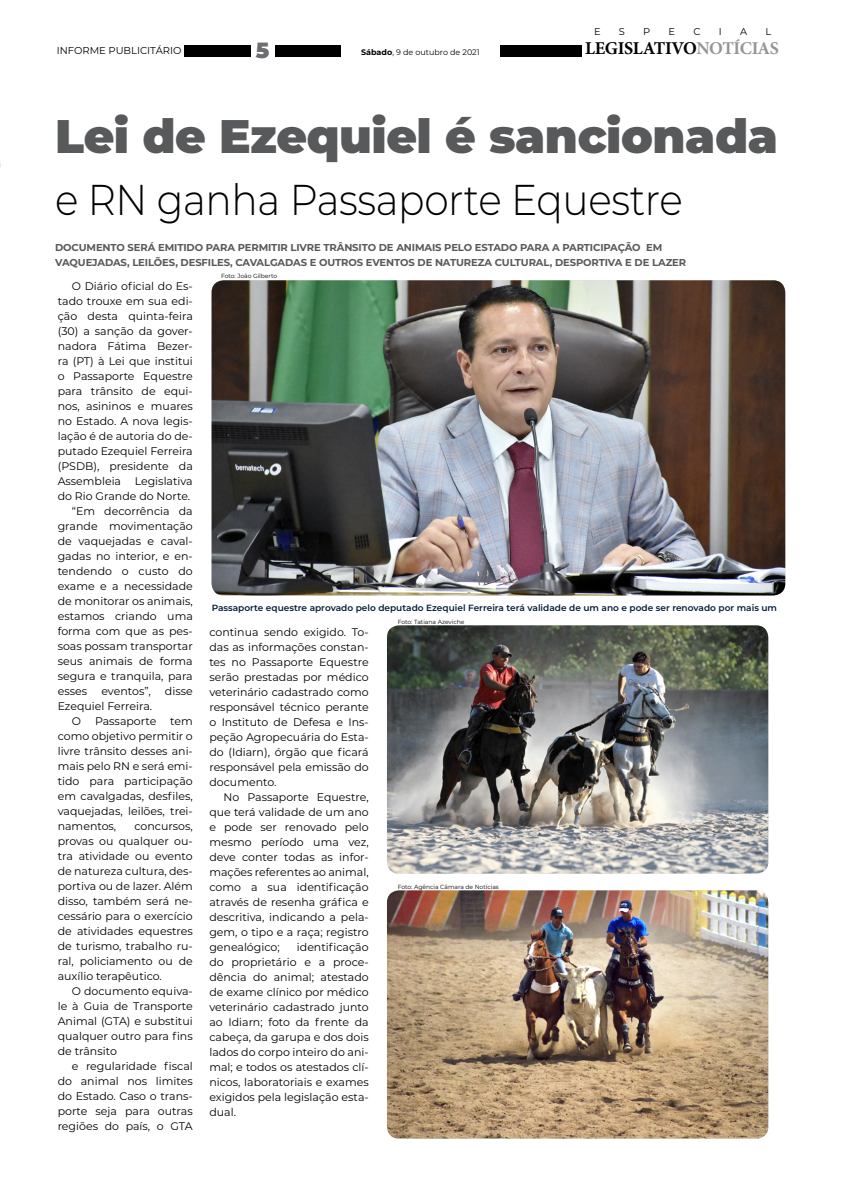
<style>
.page{position:relative;width:842px;height:1191px;background:#fff}
.page>*{position:absolute;margin:0;border:0;box-sizing:border-box;transform-origin:0 0}
.t1{font:900 47.1px "Montserrat";color:#58595b}
.t2{font:300 43.1px "Montserrat";letter-spacing:-.01em;color:#000;scale:.91 1}
.t3{font:900 22px "Montserrat";color:#6d6e71}
.t4{font:700 18.1px "Minion Pro";letter-spacing:-.025em;color:#000}
.t5{font:11px/15px "Montserrat";color:#000;text-align:justify}
.t6{font:700 10px/15px "Montserrat";letter-spacing:-.01em;color:#58595b}
.t7{font:10px "Montserrat";color:#000}
.t8{font:9.8px "Montserrat";color:#000}
.t9{font:600 9px "Montserrat";color:#041c38}
.t10{font:8px "Montserrat";color:#000}
.t11{font:6px "Montserrat";color:#000}
.s1{font-weight:700}
.s2{color:#939598}
</style>
<div class="page">
<div style="left:500px;top:45px;width:81px;height:12px;background:#000"></div>
<div style="left:184px;top:45px;width:157px;height:12px;background:#000"></div>
<div style="left:251px;top:37px;width:23px;height:22px;background:#fff"></div>
<img style="left:212px;top:280px;width:573px;height:315px">
<img style="left:387px;top:890px;width:381px;height:248px">
<img style="left:387px;top:625px;width:381px;height:248px">
<p class="t8" style="left:594px;top:25px;width:8px">E</p>
<p class="t8" style="left:619px;top:25px;width:8px">S</p>
<p class="t8" style="left:643px;top:25px;width:9px">P</p>
<p class="t8" style="left:669px;top:25px;width:8px">E</p>
<p class="t8" style="left:693px;top:25px;width:9px">C</p>
<p class="t8" style="left:719px;top:25px;width:4px">I</p>
<p class="t8" style="left:740px;top:25px;width:9px">A</p>
<p class="t8" style="left:765px;top:25px;width:7px">L</p>
<p class="t7" style="left:57px;top:44px;width:126px">INFORME PUBLICITÁRIO</p>
<p class="t10" style="left:361px;top:47px;width:120px"><span class="s1">SÁBADO</span>, 9 de outubro de 2021</p>
<h3 class="t4" style="left:585px;top:36px;width:195px">LEGISLATIVO<span class="s2">NOTÍCIAS</span></h3>
<h3 class="t3" style="left:256px;top:34px;width:15px">5</h3>
<h1 class="t1" style="left:55px;top:101px;width:724px">Lei de Ezequiel é sancionada</h1>
<h2 class="t2" style="left:55px;top:170px;width:691px">e RN ganha Passaporte Equestre</h2>
<p class="t6" style="left:55px;top:239px;width:633px">DOCUMENTO SERÁ EMITIDO PARA PERMITIR LIVRE TRÂNSITO DE ANIMAIS PELO ESTADO PARA A PARTICIPAÇÃO EM<br>VAQUEJADAS, LEILÕES, DESFILES, CAVALGADAS E OUTROS EVENTOS DE NATUREZA CULTURAL, DESPORTIVA E DE LAZER</p>
<p class="t5" style="left:72px;top:278px;width:122px">O Diário oficial do Es-</p>
<p class="t5" style="left:58px;top:293px;width:137px">tado trouxe em sua edi-</p>
<p class="t5" style="left:58px;top:308px;width:137px">ção desta quinta-feira</p>
<p class="t5" style="left:58px;top:323px;width:137px">(30) a sanção da gover-</p>
<p class="t5" style="left:58px;top:338px;width:137px">nadora Fátima Bezer-</p>
<p class="t5" style="left:58px;top:353px;width:137px">ra (PT) à Lei que institui</p>
<p class="t5" style="left:58px;top:368px;width:137px">o Passaporte Equestre</p>
<p class="t5" style="left:58px;top:383px;width:137px">para trânsito de equi-</p>
<p class="t5" style="left:58px;top:398px;width:137px">nos, asininos e muares</p>
<p class="t5" style="left:58px;top:413px;width:137px">no Estado. A nova legis-</p>
<p class="t5" style="left:58px;top:428px;width:137px">lação é de autoria do de-</p>
<p class="t5" style="left:58px;top:443px;width:137px">putado Ezequiel Ferreira</p>
<p class="t5" style="left:58px;top:458px;width:137px">(PSDB), presidente da</p>
<p class="t5" style="left:58px;top:473px;width:137px">Assembleia Legislativa</p>
<p class="t5" style="left:58px;top:488px;width:134px">do Rio Grande do Norte.</p>
<p class="t5" style="left:72px;top:503px;width:122px">“Em decorrência da</p>
<p class="t5" style="left:58px;top:518px;width:137px">grande movimentação</p>
<p class="t5" style="left:58px;top:533px;width:137px">de vaquejadas e caval-</p>
<p class="t5" style="left:58px;top:548px;width:137px">gadas no interior, e en-</p>
<p class="t5" style="left:58px;top:563px;width:137px">tendendo o custo do</p>
<p class="t5" style="left:58px;top:578px;width:137px">exame e a necessidade</p>
<p class="t5" style="left:58px;top:593px;width:137px">de monitorar os animais,</p>
<p class="t5" style="left:58px;top:608px;width:137px">estamos criando uma</p>
<p class="t5" style="left:58px;top:623px;width:137px">forma com que as pes-</p>
<p class="t5" style="left:58px;top:638px;width:137px">soas possam transportar</p>
<p class="t5" style="left:58px;top:653px;width:137px">seus animais de forma</p>
<p class="t5" style="left:58px;top:668px;width:137px">segura e tranquila, para</p>
<p class="t5" style="left:58px;top:683px;width:31px">esses</p>
<p class="t5" style="left:101px;top:683px;width:51px">eventos”,</p>
<p class="t5" style="left:165px;top:683px;width:29px">disse</p>
<p class="t5" style="left:72px;top:698px;width:82px;text-indent:-14px">Ezequiel Ferreira.<br>O</p>
<p class="t5" style="left:95px;top:713px;width:63px">Passaporte</p>
<p class="t5" style="left:58px;top:713px;width:137px;text-indent:113px">tem como objetivo permitir o livre trânsito desses ani&shy;mais pelo RN e será emi&shy;tido para participação em cavalgadas, desfiles, vaquejadas, leilões, trei&shy;namentos,</p>
<p class="t5" style="left:58px;top:818px;width:137px;text-indent:77px">concursos, provas ou qualquer ou&shy;tra atividade ou evento de natureza cultura, des&shy;portiva ou de lazer. Além disso, também será ne&shy;cessário para o exercício de atividades equestres de turismo, trabalho ru&shy;ral, policiamento ou de auxílio terapêutico.</p>
<p class="t5" style="left:58px;top:983px;width:137px;text-indent:14px">O documento equiva&shy;le à Guia de Transporte Animal (GTA) e substitui qualquer outro para fins de trânsito</p>
<p class="t5" style="left:58px;top:1058px;width:137px;text-indent:14px">e regularidade fiscal do animal nos limites do Estado. Caso o trans&shy;porte seja para outras regiões do país, o GTA</p>
<p class="t11" style="left:221px;top:272px;width:58px">Foto: João Gilberto</p>
<p class="t9" style="left:212px;top:601px;width:567px">Passaporte equestre aprovado pelo deputado Ezequiel Ferreira terá validade de um ano e pode ser renovado por mais um</p>
<p class="t5" style="left:209px;top:624px;width:161px">continua sendo exigido. To&shy;das as informações constan&shy;tes no Passaporte Equestre serão prestadas por médico veterinário cadastrado como responsável técnico perante o Instituto de Defesa e Ins&shy;peção Agropecuária do Esta&shy;do (Idiarn), órgão que ficará responsável pela emissão do documento.</p>
<p class="t5" style="left:209px;top:789px;width:161px;text-indent:14px">No Passaporte Equestre, que terá validade de um ano e pode ser renovado pelo mesmo período uma vez, deve conter todas as infor&shy;mações referentes ao animal, como a sua identificação através de resenha gráfica e descritiva, indicando a pela&shy;gem, o tipo e a raça; registro genealógico;</p>
<p class="t5" style="left:209px;top:939px;width:161px;text-indent:88px">identificação do proprietário e a proce&shy;dência do animal; atestado de exame clínico por médico veterinário cadastrado junto ao Idiarn; foto da frente da cabeça, da garupa e dos dois lados do corpo inteiro do ani&shy;mal; e todos os atestados clí&shy;nicos, laboratoriais e exames exigidos pela legislação esta&shy;dual.</p>
<p class="t11" style="left:398px;top:618px;width:68px">Foto: Tatiana Azeviche</p>
<p class="t11" style="left:398px;top:882px;width:103px">Foto: Agência Câmara de Notícias</p>
</div>
